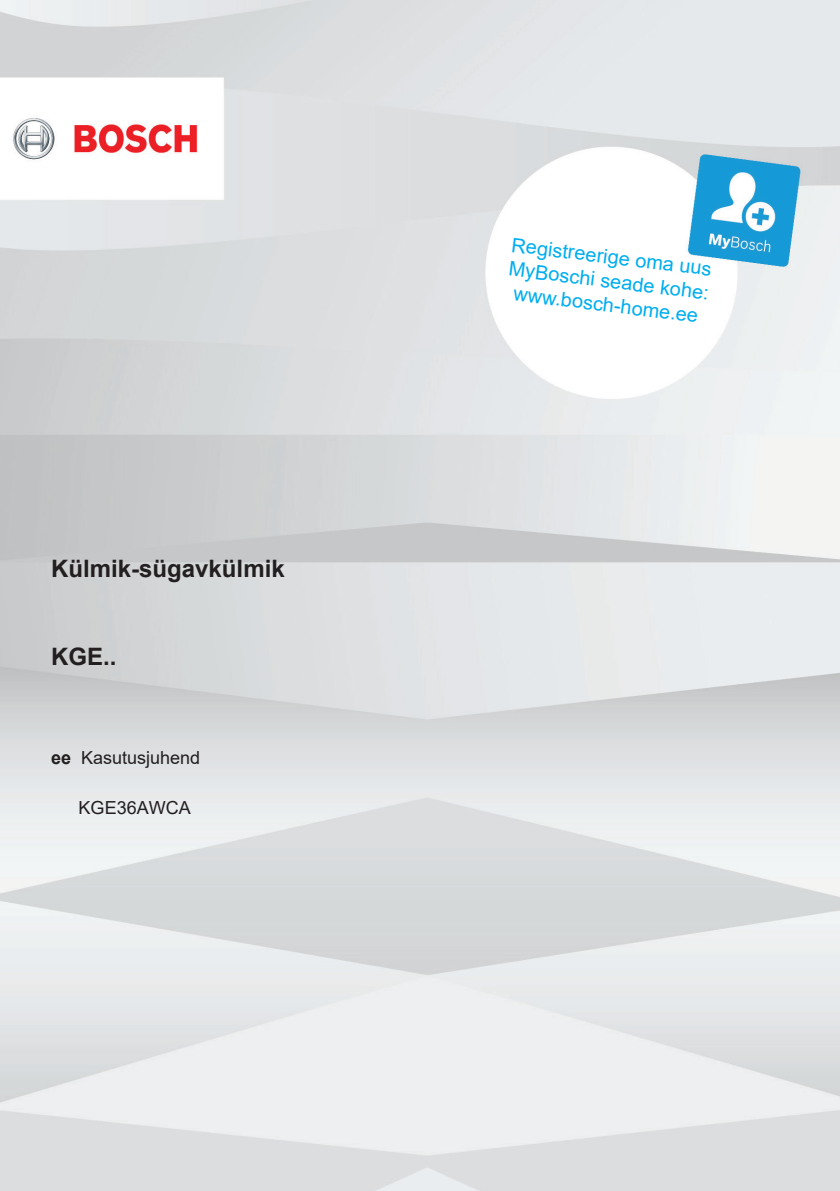
<style>
.page{position:relative;width:840px;height:1191px;background:#fff}
.page>*{position:absolute;margin:0;border:0;box-sizing:border-box;transform-origin:0 0}
.t1{font:700 24px "Arial";color:#231f20}
.t2{font:20px/24px "Arial";color:#00aeef;text-align:center}
.t3{font:18px "Arial";color:#231f20}
.s1{font-weight:700}
</style>
<div class="page">
<img style="left:1px;top:0;width:838px;height:1191px">
<p class="t1" style="left:51px;top:551px;width:235px">Külmik-sügavkülmik</p>
<p class="t1" style="left:51px;top:639px;width:67px">KGE..</p>
<p class="t3" style="left:51px;top:745px;width:151px"><span class="s1">ee</span> Kasutusjuhend</p>
<p class="t3" style="left:79px;top:795px;width:114px">KGE36AWCA</p>
<p class="t2" style="left:513px;top:232px;width:203px;rotate:7deg">Registreerige oma uus<br>MyBoschi seade kohe: www.bosch-home.ee</p>
</div>
